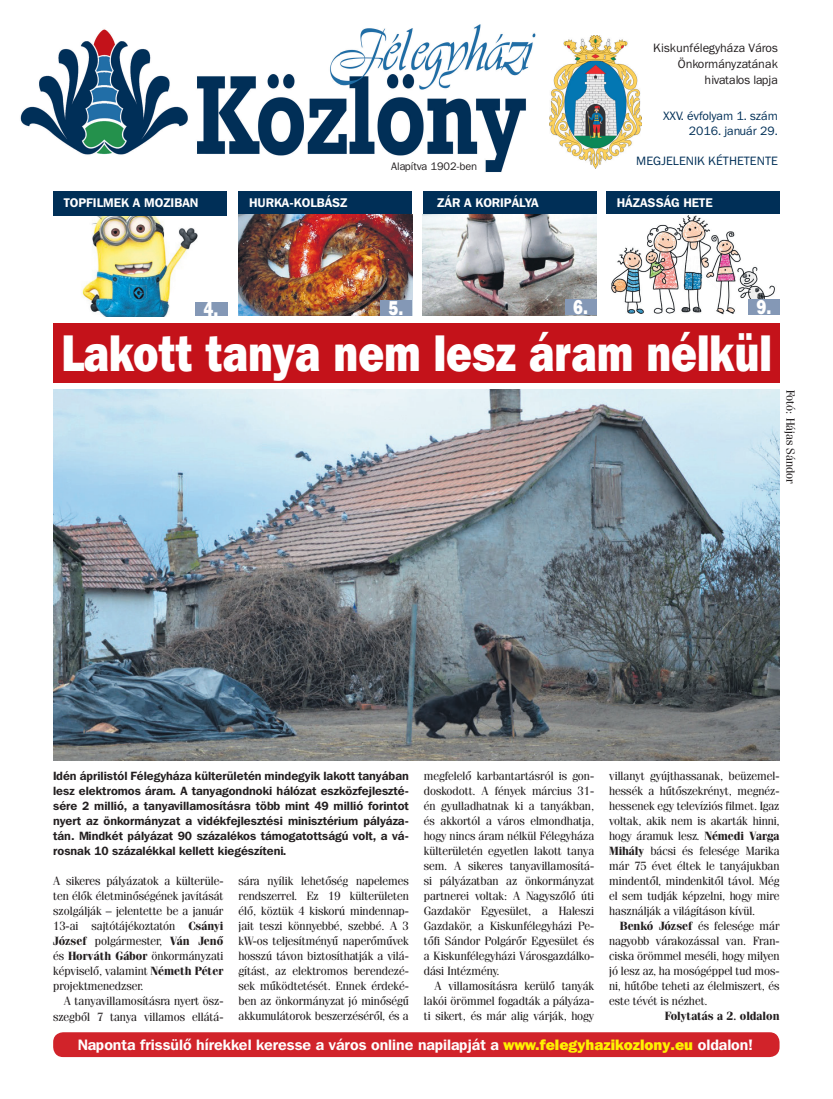
<style>
.page{position:relative;width:833px;height:1099px;background:#fff}
.page>*{position:absolute;margin:0;border:0;box-sizing:border-box;transform-origin:0 0}
.t1{font:51.25px "Franklin Gothic Hv PFL";color:#fff;scale:.82 1}
.t2{font:20px "Franklin Gothic Hv PFL";color:#fff;scale:.8 1}
.t3{font:700 15px "Franklin Gothic PFL";color:#fff}
.t4{font:700 12.5px "Franklin Gothic PFL";color:#fff}
.t5{font:12.5px/15px "Franklin Gothic PFL";color:#002f57;text-align:right}
.t6{font:12.5px/16.2px "Franklin Gothic PFL";color:#231f20;text-align:right}
.t7{font:11.88px/15px "Fenice PFL";color:#231f20;text-align:justify}
.t8{font:700 11.88px/15px "Franklin Gothic PFL";color:#231f20;text-align:justify}
.t9{font:700 11.88px "Fenice PFL";color:#231f20}
.t10{font:11.25px "Franklin Gothic PFL";color:#231f20}
.s1{font-weight:700}
.s2{font-family:"Franklin Gothic Hv PFL";font-weight:400;color:#fff101}
</style>
<div class="page">
<img style="left:20px;top:24px;width:516px;height:148px">
<img style="left:549px;top:35px;width:93px;height:134px">
<div style="left:238px;top:191px;width:174px;height:24px;background:#002f57"></div>
<div style="left:423px;top:191px;width:173px;height:24px;background:#002f57"></div>
<div style="left:606px;top:191px;width:174px;height:24px;background:#002f57"></div>
<img style="left:423px;top:214px;width:173px;height:101px">
<img style="left:238px;top:215px;width:174px;height:101px">
<img style="left:606px;top:214px;width:174px;height:101px">
<div style="left:380px;top:300px;width:32px;height:16px;background:#8498b6"></div>
<div style="left:564px;top:299px;width:32px;height:16px;background:#8498b6"></div>
<div style="left:748px;top:299px;width:32px;height:16px;background:#8498b6"></div>
<img style="left:53px;top:215px;width:174px;height:101px">
<div style="left:195px;top:302px;width:32px;height:14px;background:#8498b6"></div>
<img style="left:53px;top:390px;width:727px;height:370px">
<div style="left:53px;top:324px;width:727px;height:59px;background:#c4121a"></div>
<div style="left:53px;top:191px;width:174px;height:24px;background:#002f57"></div>
<div style="left:53px;top:1032px;width:726px;height:25px;background:#d1232a;border-radius:10px"></div>
<p class="t4" style="left:64px;top:195px;width:136px">TOPFILMEK A MOZIBAN</p>
<p class="t10" style="left:391px;top:160px;width:88px">Alapítva 1902-ben</p>
<p class="t6" style="left:653px;top:40px;width:126px">Kiskunfélegyháza Város<br>Önkormányzatának hivatalos lapja</p>
<p class="t5" style="left:663px;top:108px;width:116px">XXV. évfolyam 1. szám<br>2016. január 29.</p>
<p class="t5" style="left:636px;top:153px;width:143px">MEGJELENIK KÉTHETENTE</p>
<p class="t4" style="left:249px;top:195px;width:100px">HURKA-KOLBÁSZ</p>
<p class="t4" style="left:437px;top:195px;width:103px">ZÁR A KORIPÁLYA</p>
<p class="t4" style="left:617px;top:195px;width:97px">HÁZASSÁG HETE</p>
<h2 class="t2" style="left:204px;top:296px;width:20px">4.</h2>
<h2 class="t2" style="left:388px;top:295px;width:20px">5.</h2>
<h2 class="t2" style="left:573px;top:294px;width:20px">6.</h2>
<h2 class="t2" style="left:756px;top:294px;width:20px">9.</h2>
<h1 class="t1" style="left:61px;top:320px;width:868px">Lakott tanya nem lesz áram nélkül</h1>
<p class="t7" style="left:798px;top:390px;width:95px;rotate:90deg">Fotó: Hájas Sándor</p>
<p class="t8" style="left:53px;top:768px;width:357px">Idén áprilistól Félegyháza külterületén mindegyik lakott tanyában lesz elektromos áram. A tanyagondnoki hálózat eszközfejleszté&shy;sére 2 millió, a tanyavillamosításra több mint 49 millió forintot nyert az önkormányzat a vidékfejlesztési minisztérium pályáza&shy;tán. Mindkét pályázat 90 százalékos támogatottságú volt, a vá&shy;rosnak 10 százalékkal kellett kiegészíteni.</p>
<p class="t7" style="left:53px;top:873px;width:172px">A sikeres pályázatok a külterüle&shy;ten élők életminőségének javítását szolgálják – jelentette be a január 13-ai sajtótájékoztatón <span class="s1">Csányi József</span> polgármester, <span class="s1">Ván Jenő </span>és <span class="s1">Horváth Gábor</span> önkormányzati képviselő, valamint <span class="s1">Németh Péter </span>projektmenedzser.</p>
<p class="t7" style="left:53px;top:993px;width:172px;text-align:right">A tanyavillamosításra nyert ösz&shy;szegből 7 tanya villamos ellátá-</p>
<p class="t7" style="left:238px;top:873px;width:172px">sára nyílik lehetőség napelemes rendszerrel. Ez 19 külterületen élő, köztük 4 kiskorú mindennap&shy;jait teszi könnyebbé, szebbé. A 3 kW-os teljesítményű naperőművek hosszú távon biztosíthatják a vilá&shy;gítást, az elektromos berendezé&shy;sek működtetését. Ennek érdeké&shy;ben az önkormányzat jó minőségű akkumulátorok beszerzéséről, és a</p>
<p class="t7" style="left:424px;top:768px;width:172px">megfelelő karbantartásról is gon&shy;doskodott. A fények március 31- én gyulladhatnak ki a tanyákban, és akkortól a város elmondhatja, hogy nincs áram nélkül Félegyháza külterületén egyetlen lakott tanya sem. A sikeres tanyavillamosítá&shy;si pályázatban az önkormányzat partnerei voltak: A Nagyszőlő úti Gazdakör Egyesület, a Haleszi Gazdakör, a Kiskunfélegyházi Pe&shy;tőfi Sándor Polgárőr Egyesület és a Kiskunfélegyházi Városgazdálko&shy;dási Intézmény.</p>
<p class="t7" style="left:424px;top:978px;width:172px;text-indent:11px">A villamosításra kerülő tanyák lakói örömmel fogadták a pályáza&shy;ti sikert, és már alig várják, hogy</p>
<p class="t7" style="left:609px;top:768px;width:172px">villanyt gyújthassanak, beüzemel&shy;hessék a hűtőszekrényt, megnéz&shy;hessenek egy televíziós filmet. Igaz voltak, akik nem is akarták hinni, hogy áramuk lesz. <span class="s1">Némedi Varga Mihály</span> bácsi és felesége Marika már 75 évet éltek le tanyájukban mindentől, mindenkitől távol. Még el sem tudják képzelni, hogy mire használják a világításon kívül.</p>
<p class="t7" style="left:609px;top:918px;width:172px;text-indent:11px"><span class="s1">Benkó József</span> és felesége már nagyobb várakozással van. Fran&shy;ciska örömmel meséli, hogy milyen jó lesz az, ha mosógéppel tud mos&shy;ni, hűtőbe teheti az élelmiszert, és este tévét is nézhet.</p>
<p class="t9" style="left:664px;top:1008px;width:116px">Folytatás a 2. oldalon</p>
<p class="t3" style="left:78px;top:1035px;width:677px">Naponta frissülő hírekkel keresse a város online napilapját a <span class="s2">www.felegyhazikozlony.eu</span> oldalon!</p>
</div>
